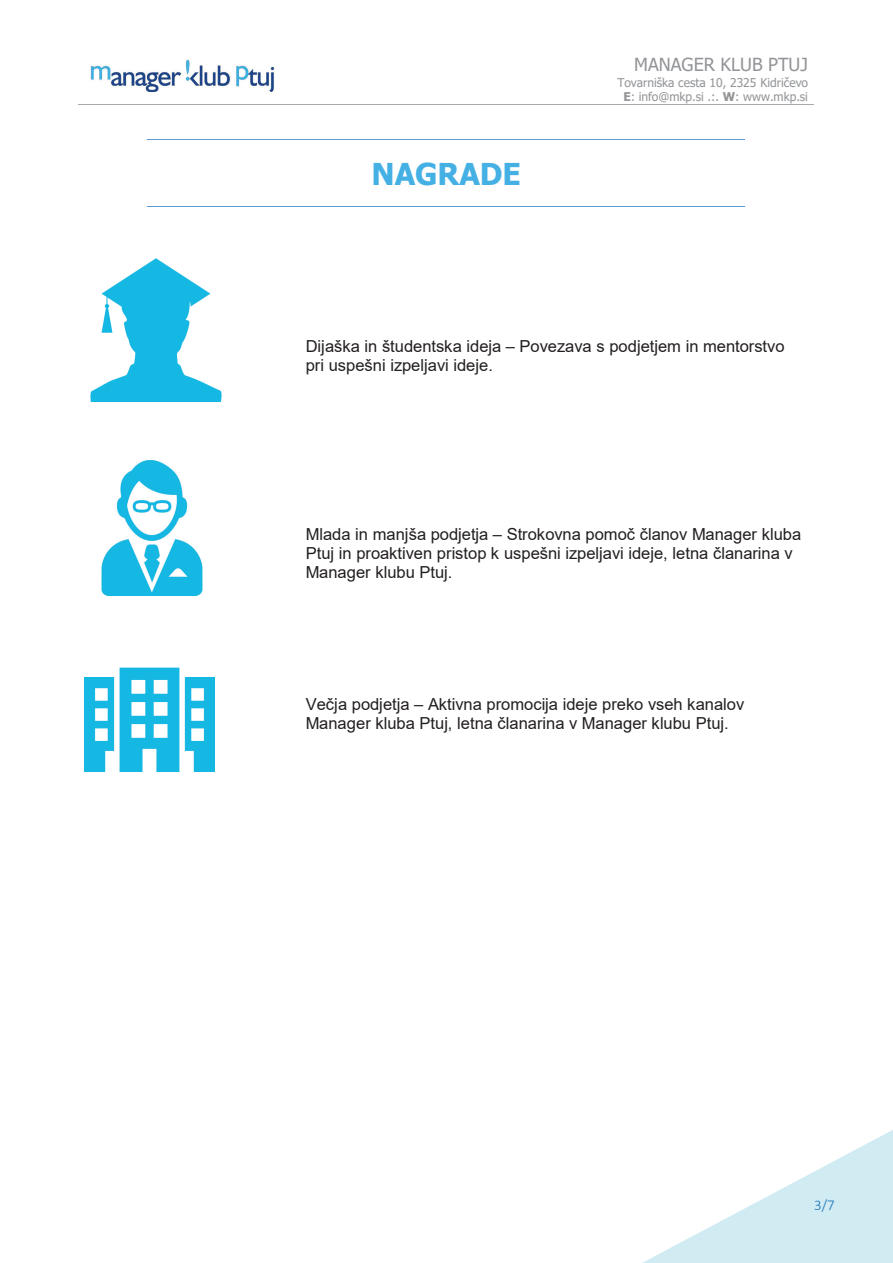
<style>
.page{position:relative;width:893px;height:1263px;background:#fff}
.page>*{position:absolute;margin:0;border:0;box-sizing:border-box;transform-origin:0 0}
.t1{font:700 30px "Tahoma";color:#45b0e4}
.t2{font:18px "Tahoma";color:#939598}
.t3{font:16.5px/18.9px "Arial";color:#231f20}
.t4{font:300 15px "Calibri";color:#1471b9}
.t5{font:12px/14.5px "Tahoma";letter-spacing:-.005em;color:#939598;text-align:center}
.s1{font-weight:700}
</style>
<div class="page">
<img style="left:90px;top:59px;width:185px;height:33px">
<hr style="left:79px;top:104px;width:250px;height:1px;background:#a8a9ad">
<hr style="left:329px;top:104px;width:484px;height:1px;background:#a8a9ad">
<svg style="left:642px;top:1130px;width:251px;height:133px"></svg>
<hr style="left:148px;top:139px;width:597px;height:1px;background:#5e9ad2">
<hr style="left:148px;top:206px;width:597px;height:1px;background:#5e9ad2">
<img style="left:90px;top:259px;width:132px;height:142px">
<img style="left:101px;top:461px;width:102px;height:134px">
<img style="left:85px;top:667px;width:129px;height:104px">
<h1 class="t1" style="left:371px;top:153px;width:151px">NAGRADE</h1>
<p class="t2" style="left:634px;top:52px;width:175px">MANAGER KLUB PTUJ</p>
<p class="t5" style="left:617px;top:76px;width:192px">Tovarniška cesta 10, 2325 Kidričevo<br><span class="s1">E</span>: info@mkp.si .:. <span class="s1">W</span>: www.mkp.si</p>
<p class="t3" style="left:306px;top:336px;width:480px">Dijaška in študentska ideja – Povezava s podjetjem in mentorstvo pri uspešni izpeljavi ideje.</p>
<p class="t3" style="left:306px;top:525px;width:497px">Mlada in manjša podjetja – Strokovna pomoč članov Manager kluba<br>Ptuj in proaktiven pristop k uspešni izpeljavi ideje, letna članarina v<br>Manager klubu Ptuj.</p>
<p class="t3" style="left:306px;top:694px;width:440px">Večja podjetja – Aktivna promocija ideje preko vseh kanalov<br>Manager kluba Ptuj, letna članarina v Manager klubu Ptuj.</p>
<p class="t4" style="left:814px;top:1196px;width:22px">3/7</p>
</div>
